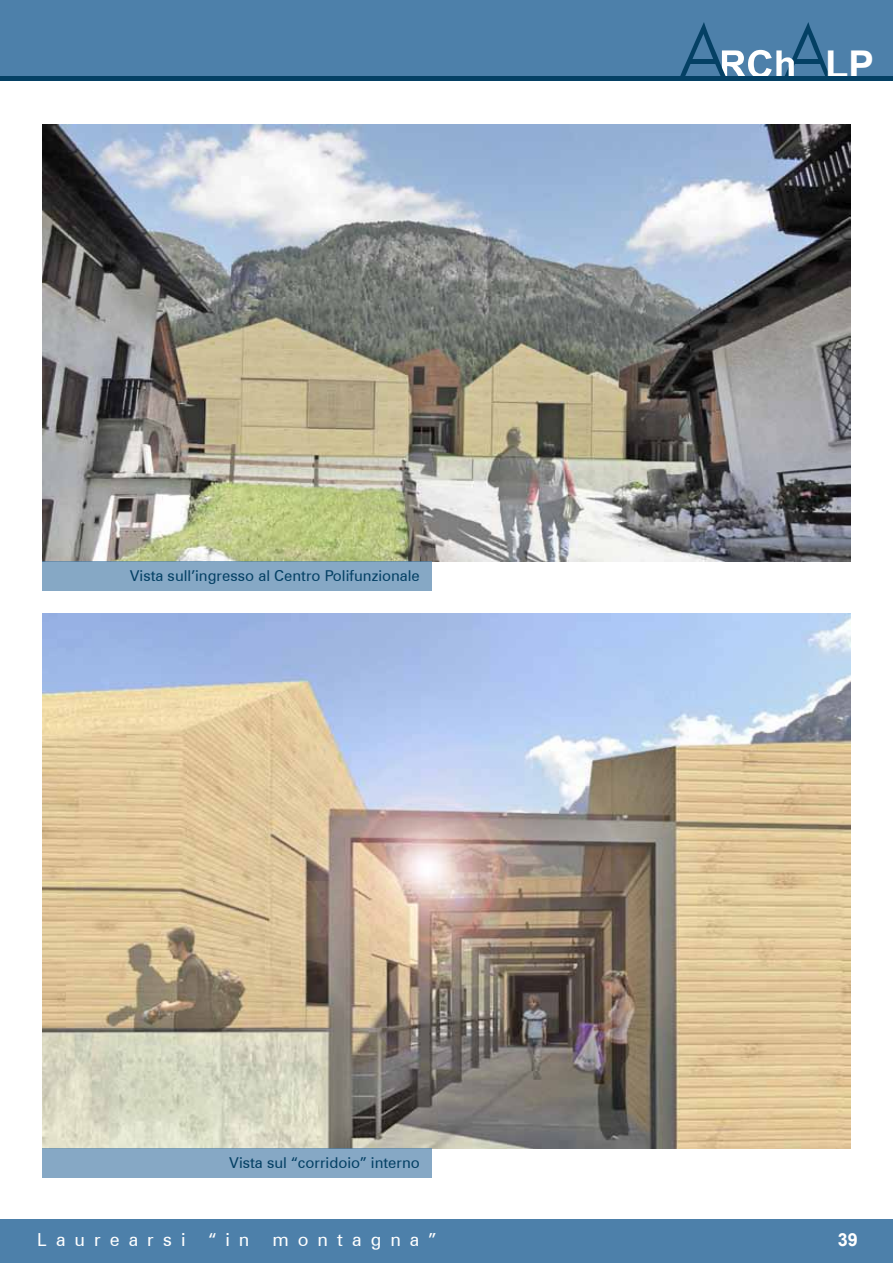
<style>
.page{position:relative;width:893px;height:1263px;background:#fff}
.page>*{position:absolute;margin:0;border:0;box-sizing:border-box;transform-origin:0 0}
.t1{font:700 38.25px "Arial";color:#fff}
.t2{font:18px "Zurich BT";letter-spacing:.5em;color:#fff}
.t3{font:700 18px "Arial";color:#fff}
.t4{font:15px "Zurich BT";color:#044064}
</style>
<div class="page">
<div style="left:0;top:1219px;width:893px;height:44px;background:#4d80aa"></div>
<div style="left:0;top:0;width:893px;height:79px;background:#4d80aa"></div>
<hr style="left:0;top:76px;width:893px;height:4px;background:#044064">
<svg style="left:680px;top:22px;width:150px;height:54px"></svg>
<hr style="left:690px;top:59px;width:27px;height:4px;background:#044064">
<img style="left:43px;top:613px;width:807px;height:535px">
<img style="left:43px;top:124px;width:807px;height:437px">
<div style="left:43px;top:561px;width:389px;height:29px;background:#86a8c5"></div>
<div style="left:43px;top:1148px;width:389px;height:29px;background:#86a8c5"></div>
<p class="t4" style="left:130px;top:566px;width:292px">Vista sull’ingresso al Centro Polifunzionale</p>
<p class="t4" style="left:229px;top:1153px;width:192px">Vista sul “corridoio” interno</p>
<p class="t2" style="left:37px;top:1228px;width:150px">Laurearsi</p>
<p class="t2" style="left:209px;top:1228px;width:42px">“in</p>
<p class="t2" style="left:272px;top:1228px;width:165px">montagna”</p>
<h1 class="t1" style="left:825px;top:39px;width:50px">LP</h1>
<p class="t3" style="left:838px;top:1228px;width:22px">39</p>
</div>
